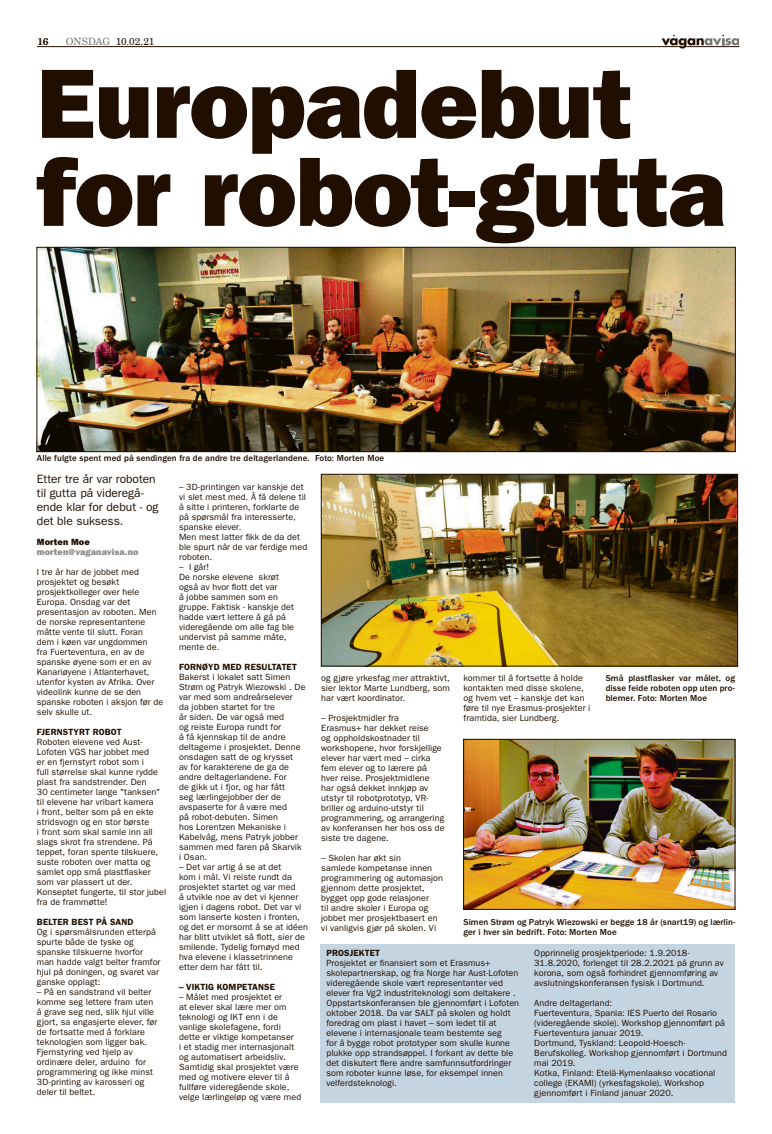
<style>
.page{position:relative;width:772px;height:1134px;background:#fff}
.page>*{position:absolute;margin:0;border:0;box-sizing:border-box;transform-origin:0 0}
.t1{font:99px/88px "ITC Franklin Gothic Std Hvy";letter-spacing:-.01em;color:#200e00}
.t2{font:12px/14px "ITC Franklin Gothic Std";letter-spacing:-.005em;color:#200e00}
.t3{font:10px "New Century Schlbk LT Std";letter-spacing:-.02em;color:#200e00}
.t4{font:700 10px "New Century Schlbk LT Std";color:#200e00}
.t5{font:9px/10px "ITC Franklin Gothic Std";letter-spacing:.01em;color:#200e00}
.t6{font:500 9px/10px "ITC Franklin Gothic Std";letter-spacing:.005em;color:#200e00;text-align:justify}
.t7{font:600 9px "ITC Franklin Gothic Std";letter-spacing:.015em;color:#200e00}
.t8{font:9px "ITC Franklin Gothic Std Hvy";letter-spacing:.015em;color:#8f8c89}
.t9{font:9px "ITC Franklin Gothic Std Hvy";letter-spacing:.01em;color:#200e00}
.s1{color:#797572}
</style>
<div class="page">
<hr style="left:37px;top:46px;width:702px;height:1px;background:#200e00">
<svg style="left:660px;top:35px;width:78px;height:13px"></svg>
<div style="left:320px;top:944px;width:414px;height:158px;background:#c5d4e1"></div>
<img style="left:465px;top:741px;width:267px;height:167px">
<div style="left:463px;top:739px;width:271px;height:171px;border:1px solid #200e00"></div>
<img style="left:39px;top:249px;width:694px;height:201px">
<div style="left:37px;top:247px;width:698px;height:205px;border:1px solid #200e00"></div>
<img style="left:323px;top:476px;width:412px;height:188px">
<div style="left:321px;top:474px;width:416px;height:192px;border:1px solid #200e00"></div>
<p class="t4" style="left:38px;top:35px;width:13px">16</p>
<p class="t3" style="left:66px;top:35px;width:90px"><span class="s1">ONSDAG</span> 10.02.21</p>
<h1 class="t1" style="left:37px;top:60px;width:689px">Europadebut for robot-gutta</h1>
<p class="t6" style="left:37px;top:453px;width:348px">Alle fulgte spent med på sendingen fra de andre tre deltagerlandene. Foto: Morten Moe</p>
<h2 class="t2" style="left:37px;top:472px;width:123px">Etter tre år var roboten til gutta på videregå&shy;ende klar for debut - og det ble suksess.</h2>
<p class="t9" style="left:37px;top:536px;width:54px">Morten Moe</p>
<p class="t8" style="left:37px;top:546px;width:103px">morten@vaganavisa.no</p>
<p class="t5" style="left:37px;top:566px;width:128px">I tre år har de jobbet med prosjektet og besøkt prosjektkolleger over hele<br>Europa. Onsdag var det presentasjon av roboten. Men de norske representantene måtte vente til slutt. Foran<br>dem i køen var ungdommen<br>fra Fuerteventura, en av de spanske øyene som er en av<br>Kanariøyene i Atlanterhavet, utenfor kysten av Afrika. Over videolink kunne de se den spanske roboten i aksjon før de selv skulle ut.</p>
<p class="t7" style="left:37px;top:726px;width:86px">FJERNSTYRT ROBOT</p>
<p class="t5" style="left:37px;top:736px;width:131px">Roboten elevene ved Aust-<br>Lofoten VGS har jobbet med<br>er en fjernstyrt robot som i<br>full størrelse skal kunne rydde plast fra sandstrender. Den<br>30 centimeter lange "tanksen" til elevene har vribart kamera<br>i front, belter som på en ekte stridsvogn og en stor børste<br>i front som skal samle inn all slags skrot fra strendene. På teppet, foran spente tilskuere, suste roboten over matta og samlet opp små plastflasker som var plassert ut der.<br>Konseptet fungerte, til stor jubel fra de frammøtte!</p>
<p class="t7" style="left:37px;top:916px;width:98px">BELTER BEST PÅ SAND</p>
<p class="t5" style="left:37px;top:926px;width:125px">Og i spørsmålsrunden etterpå spurte både de tyske og spanske tilskuerne hvorfor man hadde valgt belter framfor hjul på doningen, og svaret var ganske opplagt:</p>
<p class="t5" style="left:37px;top:986px;width:122px">– På en sandstrand vil belter komme seg lettere fram uten å grave seg ned, slik hjul ville gjort, sa engasjerte elever, før de fortsatte med å forklare teknologien som ligger bak.<br>Fjernstyring ved hjelp av ordinære deler, arduino for programmering og ikke minst<br>3D-printing av karosseri og deler til beltet.</p>
<p class="t5" style="left:179px;top:482px;width:129px">– 3D-printingen var kanskje det vi slet mest med. Å få delene til å sitte i printeren, forklarte de på spørsmål fra interesserte, spanske elever.<br>Men mest latter fikk de da det ble spurt når de var ferdige med roboten.</p>
<p class="t5" style="left:179px;top:562px;width:116px">– I går!<br>De norske elevene skrøt også av hvor flott det var<br>å jobbe sammen som en gruppe. Faktisk - kanskje det hadde vært lettere å gå på videregående om alle fag ble undervist på samme måte, mente de.</p>
<p class="t7" style="left:179px;top:662px;width:119px">FORNØYD MED RESULTATET</p>
<p class="t5" style="left:179px;top:672px;width:128px">Bakerst i lokalet satt Simen<br>Strøm og Patryk Wiezowski . De var med som andreårselever<br>da jobben startet for tre<br>år siden. De var også med<br>og reiste Europa rundt for<br>å få kjennskap til de andre deltagerne i prosjektet. Denne onsdagen satt de og krysset<br>av for karakterene de ga de andre deltagerlandene. For<br>de gikk ut i fjor, og har fått<br>seg lærlingejobber der de avspaserte for å være med<br>på robot-debuten. Simen<br>hos Lorentzen Mekaniske i<br>Kabelvåg, mens Patryk jobber sammen med faren på Skarvik i Osan.</p>
<p class="t5" style="left:179px;top:862px;width:130px">– Det var artig å se at det<br>kom i mål. Vi reiste rundt da prosjektet startet og var med<br>å utvikle noe av det vi kjenner igjen i dagens robot. Det var vi som lanserte kosten i fronten, og det er morsomt å se at idéen har blitt utviklet så flott, sier de smilende. Tydelig fornøyd med hva elevene i klassetrinnene etter dem har fått til.</p>
<p class="t7" style="left:179px;top:982px;width:97px">– VIKTIG KOMPETANSE</p>
<p class="t5" style="left:179px;top:992px;width:123px">– Målet med prosjektet er<br>at elever skal lære mer om teknologi og IKT enn i de vanlige skolefagene, fordi dette er viktige kompetanser<br>i et stadig mer internasjonalt og automatisert arbeidsliv.<br>Samtidig skal prosjektet være med og motivere elever til å fullføre videregående skole, velge lærlingeløp og være med</p>
<p class="t5" style="left:321px;top:673px;width:130px;text-align:justify">og gjøre yrkesfag mer attraktivt, sier lektor Marte Lundberg, som har vært koordinator.</p>
<p class="t5" style="left:321px;top:713px;width:125px">– Prosjektmidler fra<br>Erasmus+ har dekket reise<br>og oppholdskostnader til workshopene, hvor forskjellige elever har vært med – cirka fem elever og to lærere på hver reise. Prosjektmidlene har også dekket innkjøp av utstyr til robotprototyp, VR&shy;briller og arduino-utstyr til programmering, og arrangering av konferansen her hos oss de siste tre dagene.</p>
<p class="t5" style="left:321px;top:853px;width:123px">– Skolen har økt sin<br>samlede kompetanse innen programmering og automasjon gjennom dette prosjektet, bygget opp gode relasjoner<br>til andre skoler i Europa og jobbet mer prosjektbasert en vi vanligvis gjør på skolen. Vi</p>
<p class="t5" style="left:463px;top:673px;width:128px">kommer til å fortsette å holde kontakten med disse skolene, og hvem vet – kanskje det kan føre til nye Erasmus-prosjekter i framtida, sier Lundberg.</p>
<p class="t6" style="left:605px;top:673px;width:131px">Små plastflasker var målet, og disse feide roboten opp uten pro&shy;blemer. Foto: Morten Moe</p>
<p class="t6" style="left:463px;top:917px;width:273px">Simen Strøm og Patryk Wiezowski er begge 18 år (snart19) og lærlin&shy;ger i hver sin bedrift. Foto: Morten Moe</p>
<p class="t7" style="left:326px;top:948px;width:55px">PROSJEKTET</p>
<p class="t5" style="left:326px;top:958px;width:194px">Prosjektet er finansiert som et Erasmus+ skolepartnerskap, og fra Norge har Aust-Lofoten videregående skole vært representanter ved elever fra Vg2 industriteknologi som deltakere .<br>Oppstartskonferansen ble gjennomført i Lofoten oktober 2018. Da var SALT på skolen og holdt foredrag om plast i havet – som ledet til at elevene i internasjonale team bestemte seg<br>for å bygge robot prototyper som skulle kunne plukke opp strandsøppel. I forkant av dette ble det diskutert flere andre samfunnsutfordringer som roboter kunne løse, for eksempel innen velferdsteknologi.</p>
<p class="t5" style="left:534px;top:948px;width:191px">Opprinnelig prosjektperiode: 1.9.2018- 31.8.2020, forlenget til 28.2.2021 på grunn av korona, som også forhindret gjennomføring av avslutningskonferansen fysisk i Dortmund.</p>
<p class="t5" style="left:534px;top:998px;width:194px">Andre deltagerland:<br>Fuerteventura, Spania: IES Puerto del Rosario (videregående skole). Workshop gjennomført på Fuerteventura januar 2019.<br>Dortmund, Tyskland: Leopold-Hoesch-Berufskolleg. Workshop gjennomført i Dortmund mai 2019.<br>Kotka, Finland: Etelä-Kymenlaakso vocational college (EKAMI) (yrkesfagskole). Workshop gjennomført i Finland januar 2020.</p>
</div>
